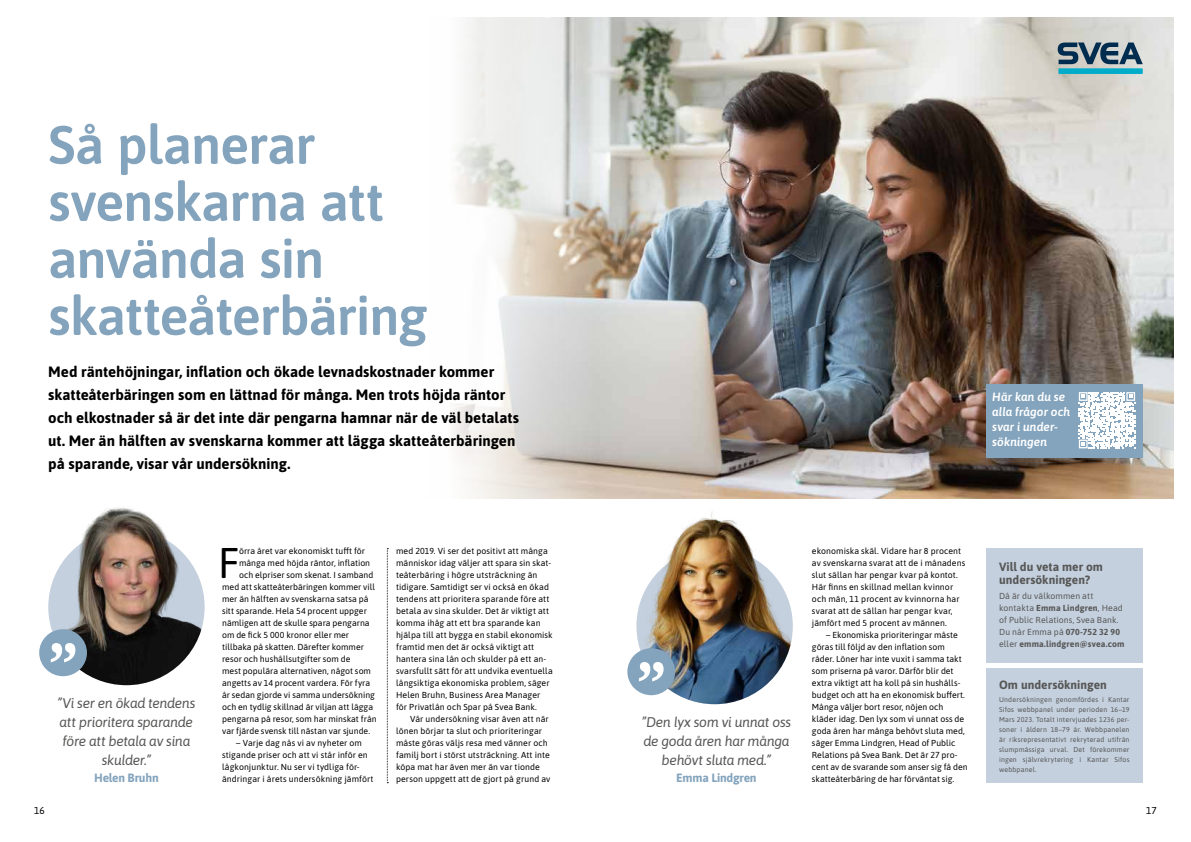
<style>
.page{position:relative;width:1191px;height:842px;background:#fff}
.page>*{position:absolute;margin:0;border:0;box-sizing:border-box;transform-origin:0 0}
.t1{font:600 54px/57px "Asap";letter-spacing:-.02em;color:#84a4bd}
.t2{font:42.9px "Asap";color:#000}
.t3{font:700 15px/23px "Asap";color:#000}
.t4{font:italic 14px/19px "Asap";letter-spacing:-.025em;color:#575756;text-align:center}
.t5{font:700 12px/13px "Asap";letter-spacing:.005em;color:#575756}
.t6{font:italic 600 12px/15px "Asap";letter-spacing:.005em;color:#fff}
.t7{font:700 12px "Asap";letter-spacing:-.02em;color:#84a4bd}
.t8{font:10px "Asap";color:#000}
.t9{font:8.7px/12px "Asap";letter-spacing:.01em;color:#000}
.t10{font:8.7px/12px "Asap";letter-spacing:.015em;color:#575756}
.t11{font:7px/10px "Asap";letter-spacing:.02em;color:#575756;text-align:justify}
.s1{font-weight:700}
</style>
<div class="page">
<div style="left:986px;top:668px;width:156px;height:114px;background:#c4d0de"></div>
<div style="left:986px;top:548px;width:156px;height:115px;background:#c4d0de"></div>
<img style="left:453px;top:17px;width:721px;height:482px">
<svg style="left:387px;top:548px;width:1px;height:235px"></svg>
<div style="left:986px;top:384px;width:156px;height:74px;background:#84a4bd"></div>
<svg style="left:1078px;top:392px;width:57px;height:56px"></svg>
<svg style="left:1057px;top:43px;width:85px;height:21px;background:#5f7687"></svg>
<div style="left:1058px;top:68px;width:84px;height:6px;background:#00acc9"></div>
<img style="left:48px;top:507px;width:157px;height:178px">
<div style="left:39px;top:629px;width:48px;height:47px;background:#84a4bd;border-radius:50%"></div>
<svg style="left:51px;top:643px;width:24px;height:19px"></svg>
<img style="left:636px;top:512px;width:157px;height:192px">
<div style="left:627px;top:648px;width:48px;height:47px;background:#84a4bd;border-radius:50%"></div>
<svg style="left:639px;top:662px;width:24px;height:19px"></svg>
<h1 class="t1" style="left:48px;top:114px;width:381px">Så planerar svenskarna att använda sin skatteåterbäring</h1>
<p class="t3" style="left:48px;top:359px;width:472px">Med räntehöjningar, inflation och ökade levnadskostnader kommer skatteåterbäringen som en lättnad för många. Men trots höjda räntor och elkostnader så är det inte där pengarna hamnar när de väl betalats ut. Mer än hälften av svenskarna kommer att lägga skatteåterbäringen på sparande, visar vår undersökning.</p>
<h3 class="t4" style="left:57px;top:693px;width:140px">”Vi ser en ökad tendens att prioritera sparande före att betala av sina skulder.”</h3>
<h3 class="t7" style="left:94px;top:770px;width:66px">Helen Bruhn</h3>
<h2 class="t2" style="left:218px;top:533px;width:23px">F</h2>
<p class="t9" style="left:239px;top:544px;width:127px">örra året var ekonomiskt tufft för</p>
<p class="t9" style="left:239px;top:556px;width:132px">många med höjda räntor, inflation</p>
<p class="t9" style="left:239px;top:568px;width:136px">och elpriser som skenat. I samband</p>
<p class="t9" style="left:222px;top:580px;width:154px">med att skatteåterbäringen kommer vill</p>
<p class="t9" style="left:222px;top:592px;width:148px">mer än hälften av svenskarna satsa på</p>
<p class="t9" style="left:222px;top:604px;width:146px">sitt sparande. Hela 54 procent uppger</p>
<p class="t9" style="left:222px;top:616px;width:149px">nämligen att de skulle spara pengarna</p>
<p class="t9" style="left:222px;top:628px;width:128px">om de fick 5 000 kronor eller mer</p>
<p class="t9" style="left:222px;top:640px;width:143px">tillbaka på skatten. Därefter kommer</p>
<p class="t9" style="left:222px;top:652px;width:130px">resor och hushållsutgifter som de</p>
<p class="t9" style="left:222px;top:664px;width:150px">mest populära alternativen, något som</p>
<p class="t9" style="left:222px;top:676px;width:150px">angetts av 14 procent vardera. För fyra</p>
<p class="t9" style="left:222px;top:688px;width:154px">år sedan gjorde vi samma undersökning</p>
<p class="t9" style="left:222px;top:700px;width:153px">och en tydlig skillnad är viljan att lägga</p>
<p class="t9" style="left:222px;top:712px;width:156px">pengarna på resor, som har minskat från</p>
<p class="t9" style="left:222px;top:724px;width:149px">var fjärde svensk till nästan var sjunde.</p>
<p class="t9" style="left:222px;top:736px;width:153px;text-indent:14px">– Varje dag nås vi av nyheter om stigande priser och att vi står inför en lågkonjunktur. Nu ser vi tydliga för&shy;ändringar i årets undersökning jämfört</p>
<p class="t9" style="left:396px;top:544px;width:158px">med 2019. Vi ser det positivt att många människor idag väljer att spara sin skat&shy;teåterbäring i högre utsträckning än tidigare. Samtidigt ser vi också en ökad tendens att prioritera sparande före att betala av sina skulder. Det är viktigt att komma ihåg att ett bra sparande kan hjälpa till att bygga en stabil ekonomisk framtid men det är också viktigt att hantera sina lån och skulder på ett an&shy;svarsfullt sätt för att undvika eventuella långsiktiga ekonomiska problem, säger Helen Bruhn, Business Area Manager för Privatlån och Spar på Svea Bank.</p>
<p class="t9" style="left:396px;top:712px;width:156px;text-indent:14px">Vår undersökning visar även att när lönen börjar ta slut och prioriteringar måste göras väljs resa med vänner och familj bort i störst utsträckning. Att inte köpa mat har även mer än var tionde person uppgett att de gjort på grund av</p>
<h3 class="t6" style="left:992px;top:389px;width:80px">Här kan du se alla frågor och svar i under&shy;sökningen</h3>
<h3 class="t4" style="left:641px;top:712px;width:151px">”Den lyx som vi unnat oss de goda åren har många behövt sluta med.”</h3>
<h3 class="t7" style="left:676px;top:770px;width:82px">Emma Lindgren</h3>
<p class="t9" style="left:812px;top:544px;width:155px">ekonomiska skäl. Vidare har 8 procent av svenskarna svarat att de i månadens slut sällan har pengar kvar på kontot.<br>Här finns en skillnad mellan kvinnor och män, 11 procent av kvinnorna har svarat att de sällan har pengar kvar, jämfört med 5 procent av männen.</p>
<p class="t9" style="left:812px;top:628px;width:157px;text-indent:14px">– Ekonomiska prioriteringar måste göras till följd av den inflation som råder. Löner har inte vuxit i samma takt som priserna på varor. Därför blir det extra viktigt att ha koll på sin hushålls&shy;budget och att ha en ekonomisk buffert.<br>Många väljer bort resor, nöjen och kläder idag. Den lyx som vi unnat oss de goda åren har många behövt sluta med, säger Emma Lindgren, Head of Public Relations på Svea Bank. Det är 27 pro&shy;cent av de svarande som anser sig få den skatteåterbäring de har förväntat sig.</p>
<h3 class="t5" style="left:999px;top:559px;width:105px">Vill du veta mer om undersökningen?</h3>
<p class="t10" style="left:999px;top:589px;width:127px">Då är du välkommen att kontakta <span class="s1">Emma Lindgren</span>, Head of Public Relations, Svea Bank.<br>Du når Emma på <span class="s1">070-752 32 90 </span>eller <span class="s1">emma.lindgren@svea.com</span></p>
<h3 class="t5" style="left:999px;top:678px;width:109px">Om undersökningen</h3>
<p class="t11" style="left:999px;top:694px;width:132px">Undersökningen genomfördes i Kantar Sifos webbpanel under perioden 16–19<br>Mars 2023. Totalt intervjuades 1236 per&shy;soner i åldern 18–79 år. Webbpanelen är riksrepresentativt rekryterad utifrån slumpmässiga urval. Det förekommer ingen självrekrytering i Kantar Sifos webbpanel.</p>
<p class="t8" style="left:34px;top:803px;width:12px">16</p>
<p class="t8" style="left:1146px;top:803px;width:12px">17</p>
</div>
